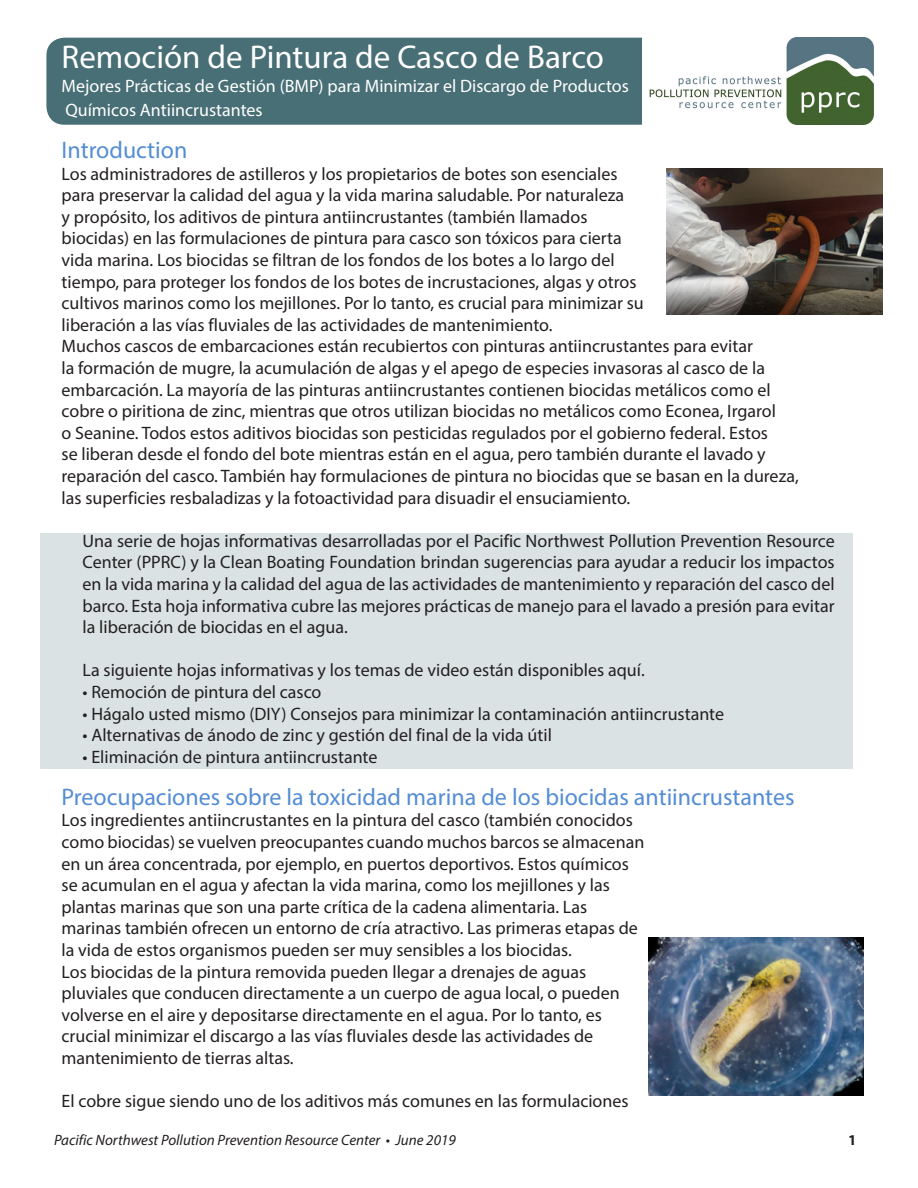
<style>
.page{position:relative;width:918px;height:1188px;background:#fff}
.page>*{position:absolute;margin:0;border:0;box-sizing:border-box;transform-origin:0 0}
.TEXT{font:33px "Myriad Pro";color:#fff}
.List{font:24px "Myriad Pro";color:#548dd4}
.TEXT-2{font:18px/21.6px "Myriad Pro";color:#231f20;text-align:justify}
.TEXT-3{font:18px "Myriad Pro";color:#fff}
.t1{font:italic 15px "Myriad Pro";color:#231f20}
.t2{font:700 15px "Myriad Pro";color:#231f20}
</style>
<div class="page">
<div style="left:40px;top:534px;width:813px;height:235px;background:#dbe2e4"></div>
<div style="left:46px;top:38px;width:596px;height:87px;background:#486e76"></div>
<img style="left:648px;top:938px;width:216px;height:158px">
<img style="left:666px;top:168px;width:216px;height:146px">
<img style="left:649px;top:38px;width:225px;height:87px">
<p class="TEXT" style="left:62px;top:37px;width:544px">Remoción de Pintura de Casco de Barco</p>
<p class="TEXT-3" style="left:62px;top:75px;width:569px">Mejores Prácticas de Gestión (BMP) para Minimizar el Discargo de Productos</p>
<p class="TEXT-3" style="left:65px;top:99px;width:199px">Químicos Antiincrustantes</p>
<p class="List" style="left:62px;top:135px;width:127px">Introduction</p>
<p class="TEXT-2" style="left:62px;top:162px;width:558px">Los administradores de astilleros y los propietarios de botes son esenciales</p>
<p class="TEXT-2" style="left:62px;top:184px;width:564px">para preservar la calidad del agua y la vida marina saludable. Por naturaleza</p>
<p class="TEXT-2" style="left:62px;top:206px;width:527px">y propósito, los aditivos de pintura antiincrustantes (también llamados</p>
<p class="TEXT-2" style="left:62px;top:227px;width:562px">biocidas) en las formulaciones de pintura para casco son tóxicos para cierta</p>
<p class="TEXT-2" style="left:62px;top:249px;width:555px">vida marina. Los biocidas se filtran de los fondos de los botes a lo largo del</p>
<p class="TEXT-2" style="left:62px;top:270px;width:576px">tiempo, para proteger los fondos de los botes de incrustaciones, algas y otros</p>
<p class="TEXT-2" style="left:62px;top:292px;width:584px">cultivos marinos como los mejillones. Por lo tanto, es crucial para minimizar su</p>
<p class="TEXT-2" style="left:62px;top:314px;width:492px">liberación a las vías fluviales de las actividades de mantenimiento.</p>
<p class="TEXT-2" style="left:62px;top:335px;width:693px">Muchos cascos de embarcaciones están recubiertos con pinturas antiincrustantes para evitar</p>
<p class="TEXT-2" style="left:62px;top:357px;width:705px">la formación de mugre, la acumulación de algas y el apego de especies invasoras al casco de la</p>
<p class="TEXT-2" style="left:62px;top:378px;width:711px">embarcación. La mayoría de las pinturas antiincrustantes contienen biocidas metálicos como el</p>
<p class="TEXT-2" style="left:62px;top:400px;width:716px">cobre o piritiona de zinc, mientras que otros utilizan biocidas no metálicos como Econea, Irgarol</p>
<p class="TEXT-2" style="left:62px;top:422px;width:708px">o Seanine. Todos estos aditivos biocidas son pesticidas regulados por el gobierno federal. Estos</p>
<p class="TEXT-2" style="left:62px;top:443px;width:706px">se liberan desde el fondo del bote mientras están en el agua, pero también durante el lavado y</p>
<p class="TEXT-2" style="left:62px;top:465px;width:739px">reparación del casco. También hay formulaciones de pintura no biocidas que se basan en la dureza,</p>
<p class="TEXT-2" style="left:62px;top:486px;width:570px">las superficies resbaladizas y la fotoactividad para disuadir el ensuciamiento.</p>
<p class="TEXT-2" style="left:83px;top:530px;width:754px">Una serie de hojas informativas desarrolladas por el Pacific Northwest Pollution Prevention Resource Center (PPRC) y la Clean Boating Foundation brindan sugerencias para ayudar a reducir los impactos en la vida marina y la calidad del agua de las actividades de mantenimiento y reparación del casco del barco. Esta hoja informativa cubre las mejores prácticas de manejo para el lavado a presión para evitar la liberación de biocidas en el agua.</p>
<p class="TEXT-2" style="left:83px;top:659px;width:564px">La siguiente hojas informativas y los temas de video están disponibles aquí.</p>
<p class="TEXT-2" style="left:83px;top:681px;width:240px">• Remoción de pintura del casco</p>
<p class="TEXT-2" style="left:83px;top:702px;width:643px">• Hágalo usted mismo (DIY) Consejos para minimizar la contaminación antiincrustante</p>
<p class="TEXT-2" style="left:83px;top:724px;width:471px">• Alternativas de ánodo de zinc y gestión del final de la vida útil</p>
<p class="TEXT-2" style="left:83px;top:746px;width:296px">• Eliminación de pintura antiincrustante</p>
<p class="List" style="left:62px;top:782px;width:735px">Preocupaciones sobre la toxicidad marina de los biocidas antiincrustantes</p>
<p class="TEXT-2" style="left:62px;top:809px;width:573px">Los ingredientes antiincrustantes en la pintura del casco (también conocidos</p>
<p class="TEXT-2" style="left:62px;top:831px;width:584px">como biocidas) se vuelven preocupantes cuando muchos barcos se almacenan</p>
<p class="TEXT-2" style="left:62px;top:852px;width:569px">en un área concentrada, por ejemplo, en puertos deportivos. Estos químicos</p>
<p class="TEXT-2" style="left:62px;top:874px;width:550px">se acumulan en el agua y afectan la vida marina, como los mejillones y las</p>
<p class="TEXT-2" style="left:62px;top:896px;width:527px">plantas marinas que son una parte crítica de la cadena alimentaria. Las</p>
<p class="TEXT-2" style="left:62px;top:917px;width:578px">marinas también ofrecen un entorno de cría atractivo. Las primeras etapas de</p>
<p class="TEXT-2" style="left:62px;top:939px;width:512px">la vida de estos organismos pueden ser muy sensibles a los biocidas.</p>
<p class="TEXT-2" style="left:62px;top:960px;width:526px">Los biocidas de la pintura removida pueden llegar a drenajes de aguas</p>
<p class="TEXT-2" style="left:62px;top:982px;width:560px">pluviales que conducen directamente a un cuerpo de agua local, o pueden</p>
<p class="TEXT-2" style="left:62px;top:1004px;width:542px">volverse en el aire y depositarse directamente en el agua. Por lo tanto, es</p>
<p class="TEXT-2" style="left:62px;top:1025px;width:533px">crucial minimizar el discargo a las vías fluviales desde las actividades de</p>
<p class="TEXT-2" style="left:62px;top:1047px;width:234px">mantenimiento de tierras altas.</p>
<p class="TEXT-2" style="left:62px;top:1090px;width:569px">El cobre sigue siendo uno de los aditivos más comunes en las formulaciones</p>
<p class="t1" style="left:54px;top:1131px;width:403px">Pacific Northwest Pollution Prevention Resource Center • June 2019</p>
<p class="t2" style="left:848px;top:1130px;width:10px">1</p>
</div>
